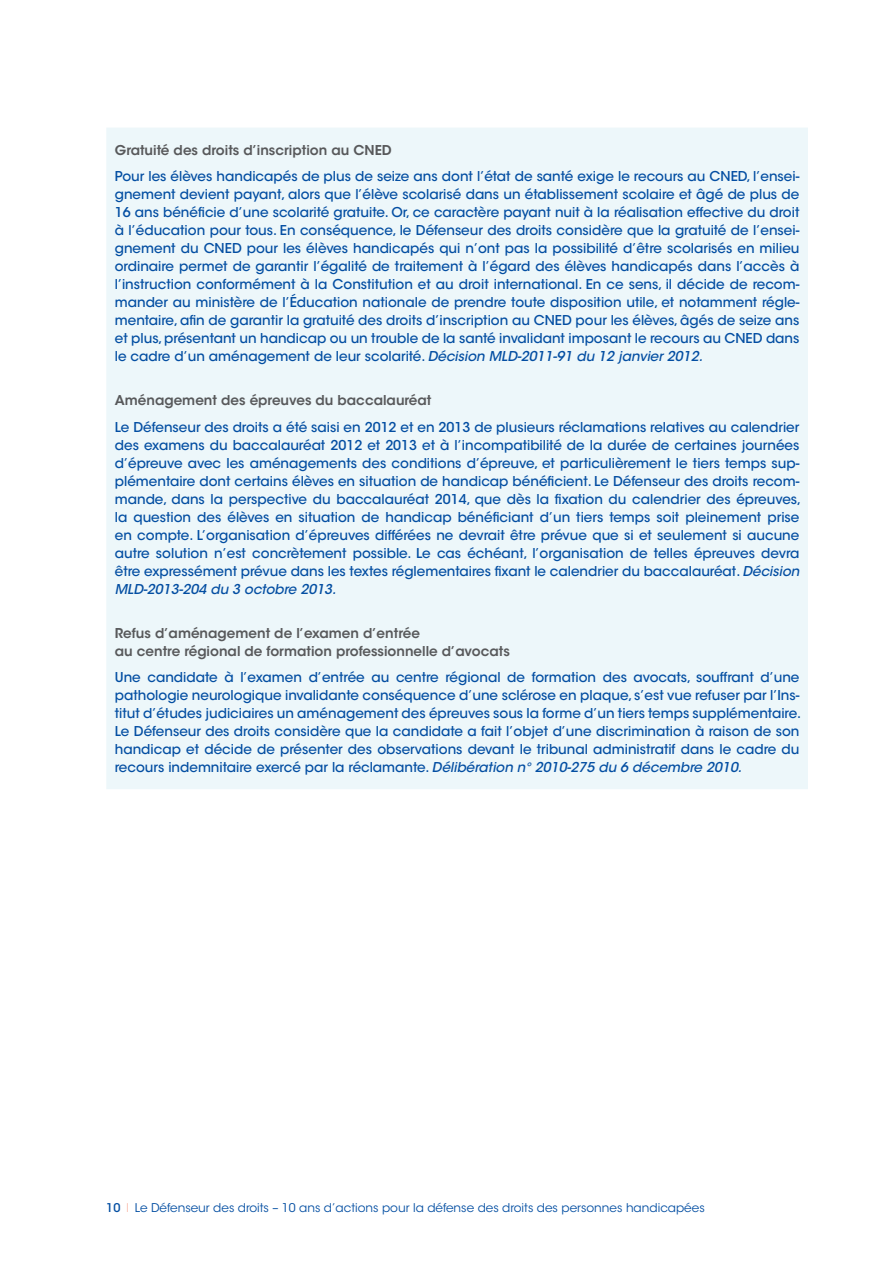
<style>
.page{position:relative;width:893px;height:1263px;background:#fff}
.page>*{position:absolute;margin:0;border:0;box-sizing:border-box;transform-origin:0 0}
.t1{font:500 13.5px/18px "ITC Avant Garde Std";color:#034ea2}
.t2{font:600 13.5px/18px "ITC Avant Garde Std";color:#58595b}
.t3{font:12px "ITC Avant Garde Std";color:#034ea2}
.s1{font-style:italic}
.s2{font-weight:500}
.s3{font-weight:200;color:#f37153}
</style>
<div class="page">
<div style="left:106px;top:128px;width:702px;height:661px;background:#edf7fa"></div>
<p class="t2" style="left:115px;top:141px;width:278px">Gratuité des droits d’inscription au CNED</p>
<p class="t1" style="left:115px;top:167px;width:686px;text-align:justify">Pour les élèves handicapés de plus de seize ans dont l’état de santé exige le recours au CNED, l’ensei&shy;gnement devient payant, alors que l’élève scolarisé dans un établissement scolaire et âgé de plus de 16 ans bénéficie d’une scolarité gratuite. Or, ce caractère payant nuit à la réalisation effective du droit à l’éducation pour tous. En conséquence, le Défenseur des droits considère que la gratuité de l’ensei&shy;gnement du CNED pour les élèves handicapés qui n’ont pas la possibilité d’être scolarisés en milieu ordinaire permet de garantir l’égalité de traitement à l’égard des élèves handicapés dans l’accès à l’instruction conformément à la Constitution et au droit international. En ce sens, il décide de recom&shy;mander au ministère de l’Éducation nationale de prendre toute disposition utile, et notamment régle&shy;mentaire, afin de garantir la gratuité des droits d’inscription au CNED pour les élèves, âgés de seize ans et plus, présentant un handicap ou un trouble de la santé invalidant imposant le recours au CNED dans le cadre d’un aménagement de leur scolarité. <span class="s1">Décision MLD-2011-91 du 12 janvier 2012.</span></p>
<p class="t2" style="left:115px;top:391px;width:318px">Aménagement des épreuves du baccalauréat</p>
<p class="t1" style="left:115px;top:418px;width:688px">Le Défenseur des droits a été saisi en 2012 et en 2013 de plusieurs réclamations relatives au calendrier des examens du baccalauréat 2012 et 2013 et à l’incompatibilité de la durée de certaines journées d’épreuve avec les aménagements des conditions d’épreuve, et particulièrement le tiers temps sup&shy;plémentaire dont certains élèves en situation de handicap bénéficient. Le Défenseur des droits recom&shy;mande, dans la perspective du baccalauréat 2014, que dès la fixation du calendrier des épreuves, la question des élèves en situation de handicap bénéficiant d’un tiers temps soit pleinement prise en compte. L’organisation d’épreuves différées ne devrait être prévue que si et seulement si aucune autre solution n’est concrètement possible. Le cas échéant, l’organisation de telles épreuves devra être expressément prévue dans les textes réglementaires fixant le calendrier du baccalauréat. <span class="s1">Décision MLD-2013-204 du 3 octobre 2013.</span></p>
<p class="t2" style="left:115px;top:624px;width:397px">Refus d’aménagement de l’examen d’entrée<br>au centre régional de formation professionnelle d’avocats</p>
<p class="t1" style="left:115px;top:668px;width:688px">Une candidate à l’examen d’entrée au centre régional de formation des avocats, souffrant d’une pathologie neurologique invalidante conséquence d’une sclérose en plaque, s’est vue refuser par l’Ins&shy;titut d’études judiciaires un aménagement des épreuves sous la forme d’un tiers temps supplémentaire.<br>Le Défenseur des droits considère que la candidate a fait l’objet d’une discrimination à raison de son handicap et décide de présenter des observations devant le tribunal administratif dans le cadre du recours indemnitaire exercé par la réclamante. <span class="s1">Délibération n° 2010-275 du 6 décembre 2010.</span></p>
<p class="t3" style="left:106px;top:1201px;width:600px"><span class="s2">10</span> <span class="s3">I</span> Le Défenseur des droits – 10 ans d’actions pour la défense des droits des personnes handicapées</p>
</div>
